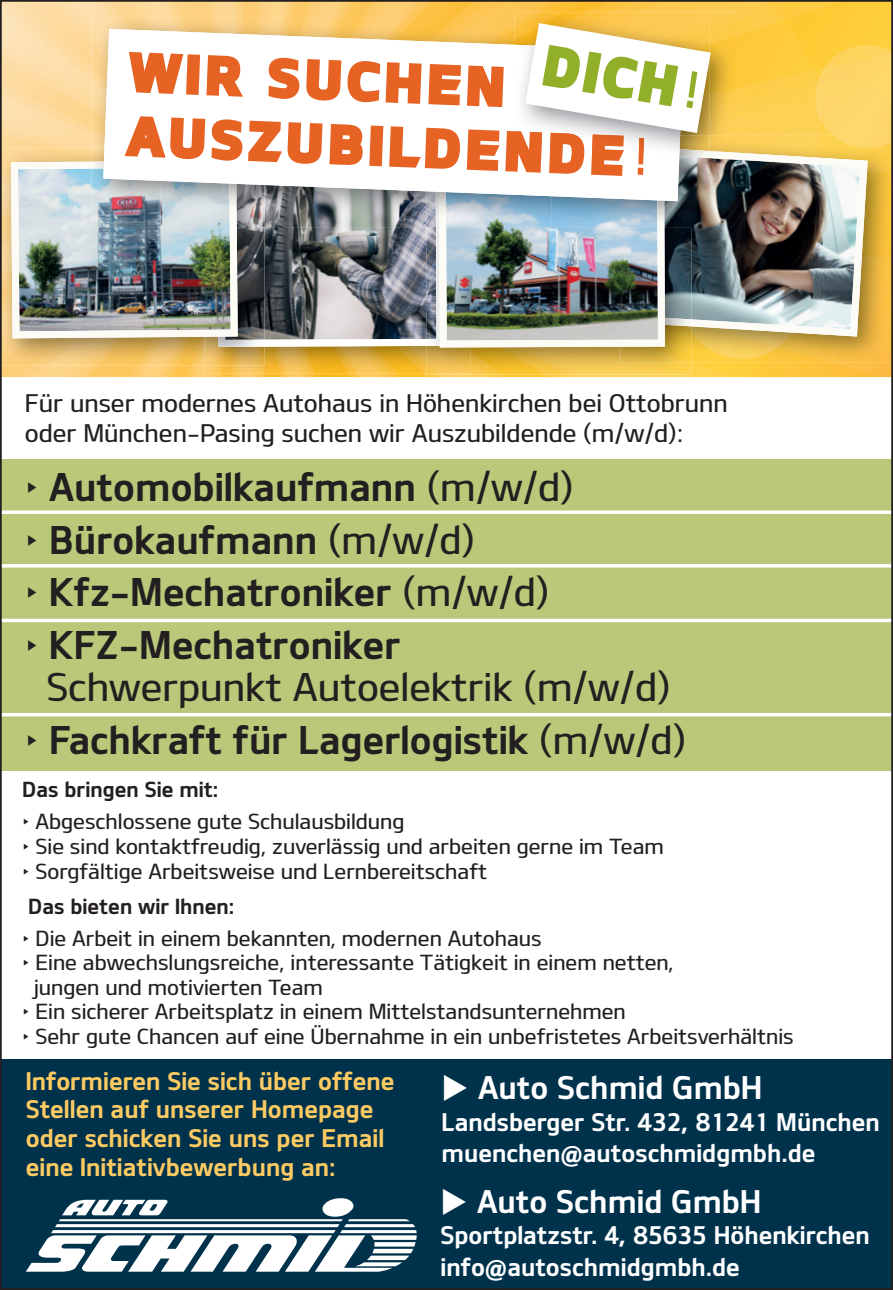
<style>
.page{position:relative;width:893px;height:1290px;background:#fff}
.page>*{position:absolute;margin:0;border:0;box-sizing:border-box;transform-origin:0 0}
.t1{font:38.5px/52.5px "Design KOTFB";color:#231f20}
.t2{font:38.5px "Design KOTFM";color:#231f20}
.t3{font:31.5px "Design KOTFB";color:#fff}
.t4{font:24.5px/31.5px "Design KOTFB";color:#fff}
.t5{font:24.5px/28.7px "Design KOTFB";color:#fecb62}
.t6{font:24.5px/29.4px "Design KOTFM";color:#231f20}
.t7{font:21px/24.8px "Design KOTFM";color:#231f20}
.t8{font:21px "Design KOTFB";color:#231f20}
.s1{font-family:"Design KOTFM"}
</style>
<div class="page">
<div style="left:0;top:459px;width:893px;height:312px;background:#b9c979"></div>
<div style="left:0;top:1059px;width:893px;height:231px;background:#00324c"></div>
<img style="left:3px;top:3px;width:887px;height:374px">
<img style="left:868px;top:135px;width:22px;height:114px">
<img style="left:692px;top:249px;width:198px;height:114px">
<img style="left:205px;top:347px;width:487px;height:27px">
<img style="left:620px;top:347px;width:72px;height:16px">
<img style="left:426px;top:364px;width:44px;height:10px">
<img style="left:3px;top:148px;width:99px;height:217px">
<img style="left:102px;top:347px;width:163px;height:18px">
<svg style="left:26px;top:1198px;width:391px;height:73px"></svg>
<img style="left:91px;top:17px;width:423px;height:6px">
<svg style="left:126px;top:347px;width:380px;height:17px;background:#d5a741"></svg>
<img style="left:514px;top:12px;width:222px;height:11px">
<img style="left:514px;top:17px;width:196px;height:6px">
<img style="left:11px;top:23px;width:857px;height:324px">
<svg style="left:3px;top:510px;width:887px;height:4px;background:#f6f8ed"></svg>
<hr style="left:0;top:564px;width:893px;height:3px;background:#fff">
<hr style="left:0;top:619px;width:893px;height:3px;background:#fff">
<hr style="left:0;top:713px;width:893px;height:3px;background:#fff">
<p class="t6" style="left:25px;top:388px;width:705px">Für unser modernes Autohaus in Höhenkirchen bei Ottobrunn oder München-Pasing suchen wir Auszubildende (m/w/d):</p>
<h1 class="t1" style="left:25px;top:460px;width:550px"><span class="s1">‣</span> Automobilkaufmann <span class="s1">(m/w/d) ‣</span> Bürokaufmann <span class="s1">(m/w/d)<br>‣</span> Kfz-Mechatroniker <span class="s1">(m/w/d)<br>‣</span> KFZ-Mechatroniker</h1>
<h1 class="t2" style="left:46px;top:662px;width:626px">Schwerpunkt Autoelektrik (m/w/d)</h1>
<h1 class="t1" style="left:25px;top:712px;width:663px"><span class="s1">‣</span> Fachkraft für Lagerlogistik <span class="s1">(m/w/d)</span></h1>
<p class="t8" style="left:22px;top:776px;width:198px">Das bringen Sie mit:</p>
<p class="t7" style="left:22px;top:808px;width:643px">‣ Abgeschlossene gute Schulausbildung<br>‣ Sie sind kontaktfreudig, zuverlässig und arbeiten gerne im Team ‣ Sorgfältige Arbeitsweise und Lernbereitschaft</p>
<p class="t8" style="left:28px;top:893px;width:208px">Das bieten wir Ihnen:</p>
<p class="t7" style="left:22px;top:925px;width:521px">‣ Die Arbeit in einem bekannten, modernen Autohaus</p>
<p class="t7" style="left:22px;top:950px;width:653px">‣ Eine abwechslungsreiche, interessante Tätigkeit in einem netten,</p>
<p class="t7" style="left:34px;top:974px;width:290px">jungen und motivierten Team</p>
<p class="t7" style="left:22px;top:999px;width:605px">‣ Ein sicherer Arbeitsplatz in einem Mittelstandsunternehmen</p>
<p class="t7" style="left:22px;top:1023px;width:773px">‣ Sehr gute Chancen auf eine Übernahme in ein unbefristetes Arbeitsverhältnis</p>
<p class="t5" style="left:26px;top:1065px;width:370px">Informieren Sie sich über offene<br>Stellen auf unserer Homepage oder schicken Sie uns per Email eine Initiativbewerbung an:</p>
<h2 class="t3" style="left:441px;top:1067px;width:323px">◆ Auto Schmid GmbH</h2>
<p class="t4" style="left:441px;top:1105px;width:440px">Landsberger Str. 432, 81241 München muenchen@autoschmidgmbh.de</p>
<h2 class="t3" style="left:441px;top:1181px;width:323px">◆ Auto Schmid GmbH</h2>
<p class="t4" style="left:441px;top:1218px;width:431px">Sportplatzstr. 4, 85635 Höhenkirchen info@autoschmidgmbh.de</p>
</div>
